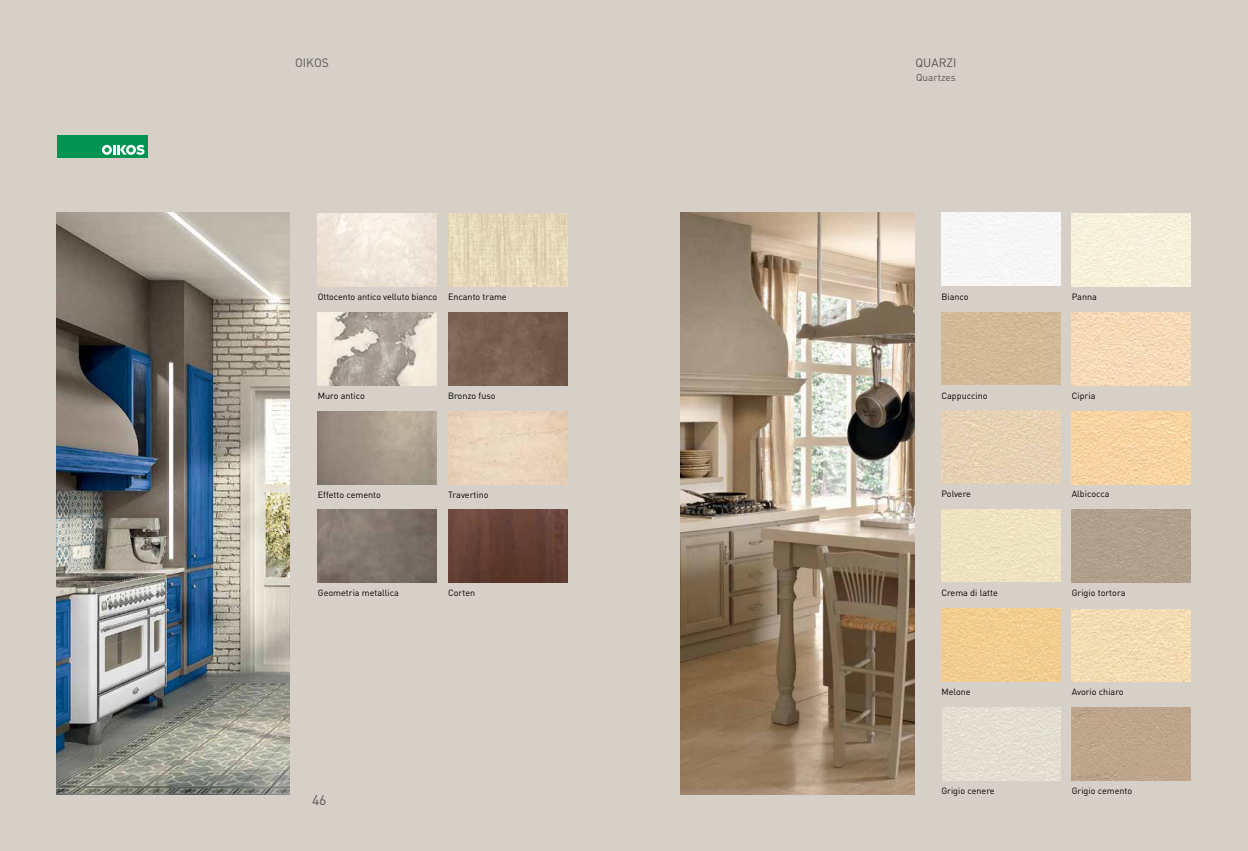
<style>
.page{position:relative;width:1248px;height:851px;background:#fff}
.page>*{position:absolute;margin:0;border:0;box-sizing:border-box;transform-origin:0 0}
.t1{font:14px "DIN";color:#565655}
.t2{font:12px "DIN";color:#565655}
.t3{font:10px "DIN";color:#565655}
.t4{font:9px "DIN";color:#000}
</style>
<div class="page">
<div style="left:0;top:0;width:1247px;height:850px;background:#d7d0c9"></div>
<div style="left:941px;top:213px;width:119px;height:72px;background:#f7f7f7"></div>
<div style="left:1071px;top:213px;width:119px;height:73px;background:#f6f0db"></div>
<img style="left:941px;top:312px;width:119px;height:73px">
<img style="left:1071px;top:312px;width:119px;height:73px">
<img style="left:941px;top:410px;width:119px;height:73px">
<img style="left:1071px;top:411px;width:119px;height:73px">
<img style="left:941px;top:509px;width:119px;height:73px">
<div style="left:1071px;top:509px;width:119px;height:73px;background:#b09f8d"></div>
<img style="left:941px;top:608px;width:119px;height:73px">
<img style="left:1071px;top:609px;width:119px;height:72px">
<img style="left:942px;top:707px;width:118px;height:73px">
<img style="left:1071px;top:707px;width:119px;height:73px">
<img style="left:318px;top:213px;width:119px;height:73px">
<img style="left:448px;top:213px;width:119px;height:73px">
<img style="left:318px;top:312px;width:119px;height:73px">
<img style="left:448px;top:411px;width:119px;height:73px">
<img style="left:448px;top:509px;width:119px;height:73px">
<div style="left:57px;top:135px;width:90px;height:22px;background:#009352"></div>
<svg style="left:102px;top:145px;width:42px;height:10px"></svg>
<img style="left:57px;top:213px;width:232px;height:581px">
<img style="left:680px;top:213px;width:234px;height:581px">
<h2 class="t2" style="left:295px;top:55px;width:35px">OIKOS</h2>
<h2 class="t2" style="left:915px;top:55px;width:43px">QUARZI</h2>
<p class="t3" style="left:916px;top:71px;width:41px">Quartzes</p>
<p class="t4" style="left:318px;top:291px;width:190px">Ottocento antico velluto bianco Encanto trame</p>
<p class="t4" style="left:941px;top:291px;width:29px">Bianco</p>
<p class="t4" style="left:1071px;top:291px;width:27px">Panna</p>
<p class="t4" style="left:318px;top:389px;width:48px">Muro antico</p>
<p class="t4" style="left:448px;top:389px;width:49px">Bronzo fuso</p>
<p class="t4" style="left:941px;top:389px;width:48px">Cappuccino</p>
<p class="t4" style="left:1071px;top:389px;width:25px">Cipria</p>
<p class="t4" style="left:318px;top:489px;width:65px">Effetto cemento</p>
<p class="t4" style="left:448px;top:489px;width:42px">Travertino</p>
<p class="t4" style="left:941px;top:488px;width:31px">Polvere</p>
<p class="t4" style="left:1071px;top:488px;width:39px">Albicocca</p>
<p class="t4" style="left:318px;top:586px;width:83px">Geometria metallica</p>
<p class="t4" style="left:448px;top:586px;width:29px">Corten</p>
<p class="t4" style="left:941px;top:587px;width:58px">Crema di latte</p>
<p class="t4" style="left:1071px;top:587px;width:55px">Grigio tortora</p>
<p class="t4" style="left:941px;top:686px;width:31px">Melone</p>
<p class="t4" style="left:1071px;top:686px;width:53px">Avorio chiaro</p>
<h1 class="t1" style="left:312px;top:791px;width:16px">46</h1>
<p class="t4" style="left:941px;top:784px;width:55px">Grigio cenere</p>
<p class="t4" style="left:1071px;top:784px;width:62px">Grigio cemento</p>
</div>
